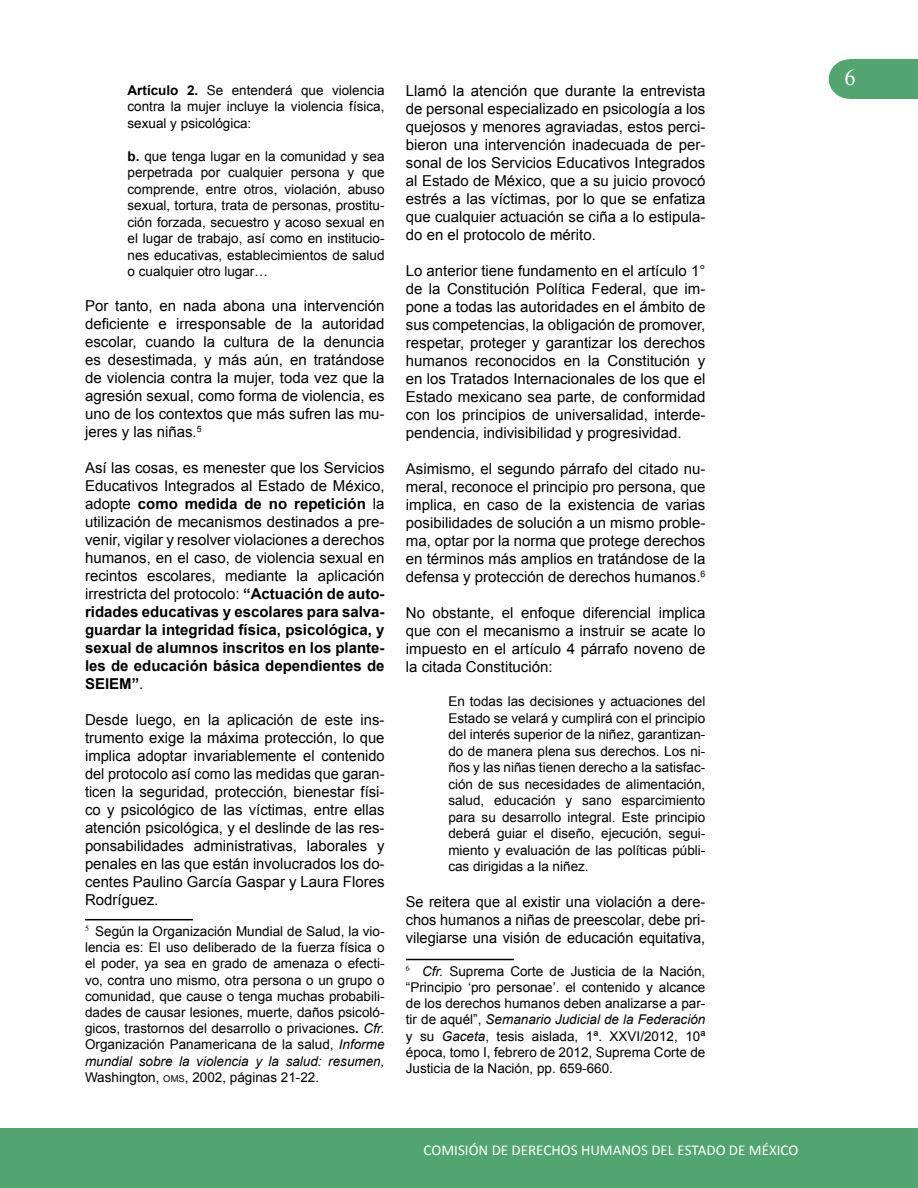
<style>
.page{position:relative;width:918px;height:1188px;background:#fff}
.page>*{position:absolute;margin:0;border:0;box-sizing:border-box;transform-origin:0 0}
.t1{font:22.5px "Times New Roman";color:#fff}
.t2{font:15px/18px "Arial";color:#000;text-align:justify}
.t3{font:15px "Calibri";color:#fff}
.t4{font:13.5px/16.5px "Arial";color:#000;text-align:justify}
.s1{font-weight:700}
.s2{font-style:italic}
.s3{font-size:9.45px}
</style>
<div class="page">
<div style="left:849px;top:59px;width:69px;height:40px;background:#52a470"></div>
<div style="left:829px;top:59px;width:41px;height:40px;background:#52a470;border-radius:50%"></div>
<div style="left:0;top:1128px;width:918px;height:60px;background:#52a470"></div>
<hr style="left:85px;top:919px;width:108px;height:1px;background:#000">
<hr style="left:406px;top:959px;width:108px;height:1px;background:#000">
<p class="t4" style="left:128px;top:82px;width:259px"><span class="s1">Artículo 2.</span> Se entenderá que violencia contra la mujer incluye la violencia física, sexual y psicológica:</p>
<p class="t4" style="left:128px;top:148px;width:259px"><span class="s1">b.</span> que tenga lugar en la comunidad y sea perpetrada por cualquier persona y que comprende, entre otros, violación, abuso sexual, tortura, trata de personas, prostitu&shy;ción forzada, secuestro y acoso sexual en el lugar de trabajo, así como en institucio&shy;nes educativas, establecimientos de salud o cualquier otro lugar…</p>
<p class="t2" style="left:85px;top:297px;width:301px">Por tanto, en nada abona una intervención deficiente e irresponsable de la autoridad escolar, cuando la cultura de la denuncia es desestimada, y más aún, en tratándose de violencia contra la mujer, toda vez que la agresión sexual, como forma de violencia, es uno de los contextos que más sufren las mu&shy;jeres y las niñas.<sup>5</sup></p>
<p class="t2" style="left:85px;top:459px;width:301px">Así las cosas, es menester que los Servicios Educativos Integrados al Estado de México, adopte <span class="s1">como medida de no repetición</span> la utilización de mecanismos destinados a pre&shy;venir, vigilar y resolver violaciones a derechos humanos, en el caso, de violencia sexual en recintos escolares, mediante la aplicación irrestricta del protocolo: <span class="s1">“Actuación de auto&shy;ridades educativas y escolares para salva&shy;guardar la integridad física, psicológica, y sexual de alumnos inscritos en los plante&shy;les de educación básica dependientes de SEIEM”</span>.</p>
<p class="t2" style="left:85px;top:711px;width:301px">Desde luego, en la aplicación de este ins&shy;trumento exige la máxima protección, lo que implica adoptar invariablemente el contenido del protocolo así como las medidas que garan&shy;ticen la seguridad, protección, bienestar físi&shy;co y psicológico de las víctimas, entre ellas atención psicológica, y el deslinde de las res&shy;ponsabilidades administrativas, laborales y penales en las que están involucrados los do&shy;centes Paulino García Gaspar y Laura Flores Rodríguez.</p>
<p class="t4" style="left:85px;top:923px;width:301px"><sup>5</sup> Según la Organización Mundial de Salud, la vio&shy;lencia es: El uso deliberado de la fuerza física o el poder, ya sea en grado de amenaza o efecti&shy;vo, contra uno mismo, otra persona o un grupo o comunidad, que cause o tenga muchas probabili&shy;dades de causar lesiones, muerte, daños psicoló&shy;gicos, trastornos del desarrollo o privaciones<span class="s1">.</span> <span class="s2">Cfr.<br></span>Organización Panamericana de la salud, <span class="s2">Informe mundial sobre la violencia y la salud: resumen, </span>Washington, <span class="s3">OMS</span>, 2002, páginas 21-22.</p>
<p class="t2" style="left:406px;top:82px;width:301px">Llamó la atención que durante la entrevista de personal especializado en psicología a los quejosos y menores agraviadas, estos perci&shy;bieron una intervención inadecuada de per&shy;sonal de los Servicios Educativos Integrados al Estado de México, que a su juicio provocó estrés a las víctimas, por lo que se enfatiza que cualquier actuación se ciña a lo estipula&shy;do en el protocolo de mérito.</p>
<p class="t2" style="left:406px;top:262px;width:301px">Lo anterior tiene fundamento en el artículo 1° de la Constitución Política Federal, que im&shy;pone a todas las autoridades en el ámbito de sus competencias, la obligación de promover, respetar, proteger y garantizar los derechos humanos reconocidos en la Constitución y en los Tratados Internacionales de los que el Estado mexicano sea parte, de conformidad con los principios de universalidad, interde&shy;pendencia, indivisibilidad y progresividad.</p>
<p class="t2" style="left:406px;top:460px;width:301px">Asimismo, el segundo párrafo del citado nu&shy;meral, reconoce el principio pro persona, que implica, en caso de la existencia de varias posibilidades de solución a un mismo proble&shy;ma, optar por la norma que protege derechos en términos más amplios en tratándose de la defensa y protección de derechos humanos.<sup>6</sup></p>
<p class="t2" style="left:406px;top:604px;width:301px">No obstante, el enfoque diferencial implica que con el mecanismo a instruir se acate lo impuesto en el artículo 4 párrafo noveno de la citada Constitución:</p>
<p class="t4" style="left:448px;top:694px;width:259px">En todas las decisiones y actuaciones del Estado se velará y cumplirá con el principio del interés superior de la niñez, garantizan&shy;do de manera plena sus derechos. Los ni&shy;ños y las niñas tienen derecho a la satisfac&shy;ción de sus necesidades de alimentación, salud, educación y sano esparcimiento para su desarrollo integral. Este principio deberá guiar el diseño, ejecución, segui&shy;miento y evaluación de las políticas públi&shy;cas dirigidas a la niñez.</p>
<p class="t2" style="left:406px;top:893px;width:301px">Se reitera que al existir una violación a dere&shy;chos humanos a niñas de preescolar, debe pri&shy;vilegiarse una visión de educación equitativa,</p>
<p class="t4" style="left:406px;top:963px;width:301px"><sup>6</sup> <span class="s2">Cfr.</span> Suprema Corte de Justicia de la Nación, “Principio ‘pro personae’. el contenido y alcance de los derechos humanos deben analizarse a par&shy;tir de aquél”, <span class="s2">Semanario Judicial de la Federación </span>y su <span class="s2">Gaceta</span>, tesis aislada, 1ª. XXVI/2012, 10ª época, tomo I, febrero de 2012, Suprema Corte de Justicia de la Nación, pp. 659-660.</p>
<p class="t3" style="left:424px;top:1140px;width:376px">COMISIÓN DE DERECHOS HUMANOS DEL ESTADO DE MÉXICO</p>
<h1 class="t1" style="left:845px;top:63px;width:13px">6</h1>
</div>
